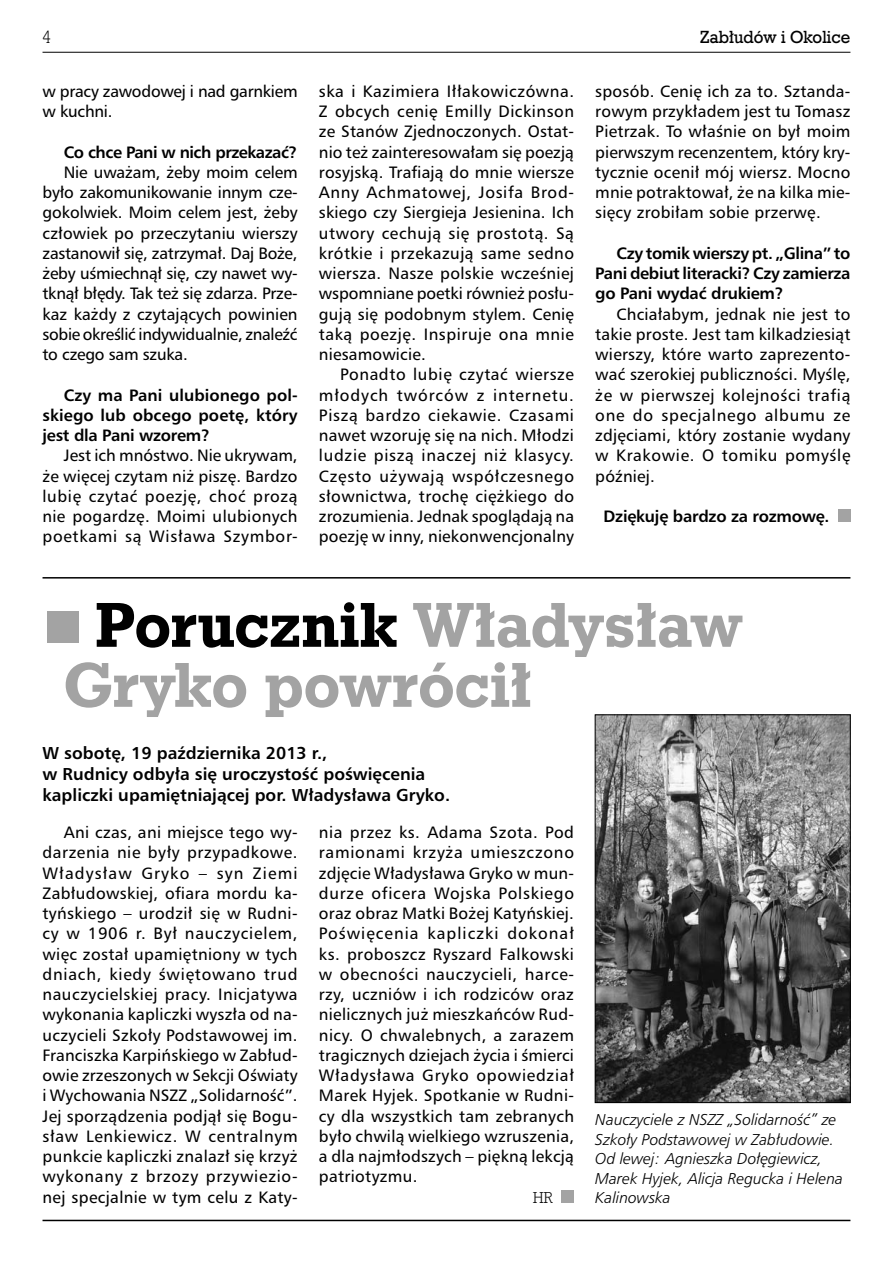
<style>
.page{position:relative;width:893px;height:1263px;background:#fff}
.page>*{position:absolute;margin:0;border:0;box-sizing:border-box;transform-origin:0 0}
.t1{font:54px/60px "Geo Slb 712 Bd PL";color:#a3a3a3}
.t2{font:17.25px/21px "Humnst 777 PL Bold A";color:#000}
.t3{font:16.5px/20.2px "Humnst 777 PL Roman A";letter-spacing:.015em;color:#000;text-align:justify}
.t4{font:16.5px/20.2px "Humnst 777 PL Bold A";letter-spacing:-.015em;color:#000;text-align:justify}
.t5{font:16.5px/20.2px "Humnst 777 PL Roman A";letter-spacing:-.015em;color:#000}
.t6{font:15.75px/19.5px "Humnst 777 Lt PL Light Italic A";color:#000}
.t7{font:15px "Geo Slb 712 Md PL";color:#000}
.t8{font:15px "Geo Slb 712 Lt PL";color:#000}
.t9{font:13.5px "Geo Slb 712 Lt PL";color:#000}
.s1{color:#000}
</style>
<div class="page">
<hr style="left:43px;top:1220px;width:807px;height:1px;background:#000">
<hr style="left:43px;top:52px;width:807px;height:1px;background:#000">
<hr style="left:43px;top:577px;width:807px;height:1px;background:#000">
<div style="left:838px;top:510px;width:12px;height:12px;background:#a3a3a3"></div>
<div style="left:562px;top:1190px;width:12px;height:12px;background:#a3a3a3"></div>
<img style="left:597px;top:717px;width:251px;height:384px">
<div style="left:595px;top:715px;width:255px;height:388px;border:1px solid #000"></div>
<p class="t8" style="left:43px;top:31px;width:10px">4</p>
<p class="t7" style="left:700px;top:31px;width:152px">Zabłudów i Okolice</p>
<p class="t5" style="left:43px;top:82px;width:257px">w pracy zawodowej i nad garnkiem w kuchni.</p>
<p class="t4" style="left:64px;top:143px;width:235px">Co chce Pani w nich przekazać?</p>
<p class="t3" style="left:43px;top:163px;width:257px;text-indent:21px">Nie uważam, żeby moim celem było zakomunikowanie innym cze&shy;gokolwiek. Moim celem jest, żeby człowiek po przeczytaniu wierszy zastanowił się, zatrzymał. Daj Boże, żeby uśmiechnął się, czy nawet wy&shy;tknął błędy. Tak też się zdarza. Prze&shy;kaz każdy z czytających powinien sobie określić indywidualnie, znaleźć to czego sam szuka.</p>
<p class="t4" style="left:43px;top:386px;width:257px;text-indent:21px">Czy ma Pani ulubionego pol&shy;skiego lub obcego poetę, który jest dla Pani wzorem?</p>
<p class="t3" style="left:43px;top:447px;width:257px;text-indent:21px">Jest ich mnóstwo. Nie ukrywam, że więcej czytam niż piszę. Bardzo lubię czytać poezję, choć prozą nie pogardzę. Moimi ulubionych poetkami są Wisława Szymbor-</p>
<p class="t3" style="left:319px;top:82px;width:257px">ska i Kazimiera Iłłakowiczówna.<br>Z obcych cenię Emilly Dickinson ze Stanów Zjednoczonych. Ostat&shy;nio też zainteresowałam się poezją rosyjską. Trafiają do mnie wiersze Anny Achmatowej, Josifa Brod&shy;skiego czy Siergieja Jesienina. Ich utwory cechują się prostotą. Są krótkie i przekazują same sedno wiersza. Nasze polskie wcześniej wspomniane poetki również posłu&shy;gują się podobnym stylem. Cenię taką poezję. Inspiruje ona mnie niesamowicie.</p>
<p class="t3" style="left:319px;top:366px;width:257px;text-indent:21px">Ponadto lubię czytać wiersze młodych twórców z internetu.<br>Piszą bardzo ciekawie. Czasami nawet wzoruję się na nich. Młodzi ludzie piszą inaczej niż klasycy.<br>Często używają współczesnego słownictwa, trochę ciężkiego do zrozumienia. Jednak spoglądają na poezję w inny, niekonwencjonalny</p>
<p class="t3" style="left:595px;top:82px;width:257px">sposób. Cenię ich za to. Sztanda&shy;rowym przykładem jest tu Tomasz Pietrzak. To właśnie on był moim pierwszym recenzentem, który kry&shy;tycznie ocenił mój wiersz. Mocno mnie potraktował, że na kilka mie&shy;sięcy zrobiłam sobie przerwę.</p>
<p class="t4" style="left:595px;top:244px;width:257px;text-indent:21px">Czy tomik wierszy pt. „Glina” to Pani debiut literacki? Czy zamierza go Pani wydać drukiem?</p>
<p class="t3" style="left:595px;top:305px;width:257px;text-indent:21px">Chciałabym, jednak nie jest to takie proste. Jest tam kilkadziesiąt wierszy, które warto zaprezento&shy;wać szerokiej publiczności. Myślę, że w pierwszej kolejności trafią one do specjalnego albumu ze zdjęciami, który zostanie wydany w Krakowie. O tomiku pomyślę później.</p>
<p class="t4" style="left:604px;top:508px;width:227px">Dziękuję bardzo za rozmowę.</p>
<h1 class="t1" style="left:64px;top:601px;width:679px;text-indent:32px"><span class="s1">Porucznik</span> Władysław<br>Gryko powrócił</h1>
<p class="t2" style="left:43px;top:744px;width:409px">W sobotę, 19 października 2013 r.,<br>w Rudnicy odbyła się uroczystość poświęcenia kapliczki upamiętniającej por. Władysława Gryko.</p>
<p class="t3" style="left:43px;top:823px;width:257px;text-indent:21px">Ani czas, ani miejsce tego wy&shy;darzenia nie były przypadkowe.<br>Władysław Gryko – syn Ziemi Zabłudowskiej, ofiara mordu ka&shy;tyńskiego – urodził się w Rudni&shy;cy w 1906 r. Był nauczycielem, więc został upamiętniony w tych dniach, kiedy świętowano trud nauczycielskiej pracy. Inicjatywa wykonania kapliczki wyszła od na&shy;uczycieli Szkoły Podstawowej im.<br>Franciszka Karpińskiego w Zabłud&shy;owie zrzeszonych w Sekcji Oświaty i Wychowania NSZZ „Solidarność”.<br>Jej sporządzenia podjął się Bogu&shy;sław Lenkiewicz. W centralnym punkcie kapliczki znalazł się krzyż wykonany z brzozy przywiezio&shy;nej specjalnie w tym celu z Katy-</p>
<p class="t3" style="left:319px;top:823px;width:257px">nia przez ks. Adama Szota. Pod ramionami krzyża umieszczono zdjęcie Władysława Gryko w mun&shy;durze oficera Wojska Polskiego oraz obraz Matki Bożej Katyńskiej.<br>Poświęcenia kapliczki dokonał ks. proboszcz Ryszard Falkowski w obecności nauczycieli, harce&shy;rzy, uczniów i ich rodziców oraz nielicznych już mieszkańców Rud&shy;nicy. O chwalebnych, a zarazem tragicznych dziejach życia i śmierci Władysława Gryko opowiedział Marek Hyjek. Spotkanie w Rudni&shy;cy dla wszystkich tam zebranych było chwilą wielkiego wzruszenia, a dla najmłodszych – piękną lekcją patriotyzmu.</p>
<p class="t9" style="left:533px;top:1191px;width:22px">HR</p>
<p class="t6" style="left:595px;top:1111px;width:249px">Nauczyciele z NSZZ „Solidarność” ze<br>Szkoły Podstawowej w Zabłudowie.<br>Od lewej: Agnieszka Dołęgiewicz,<br>Marek Hyjek, Alicja Regucka i Helena<br>Kalinowska</p>
</div>
